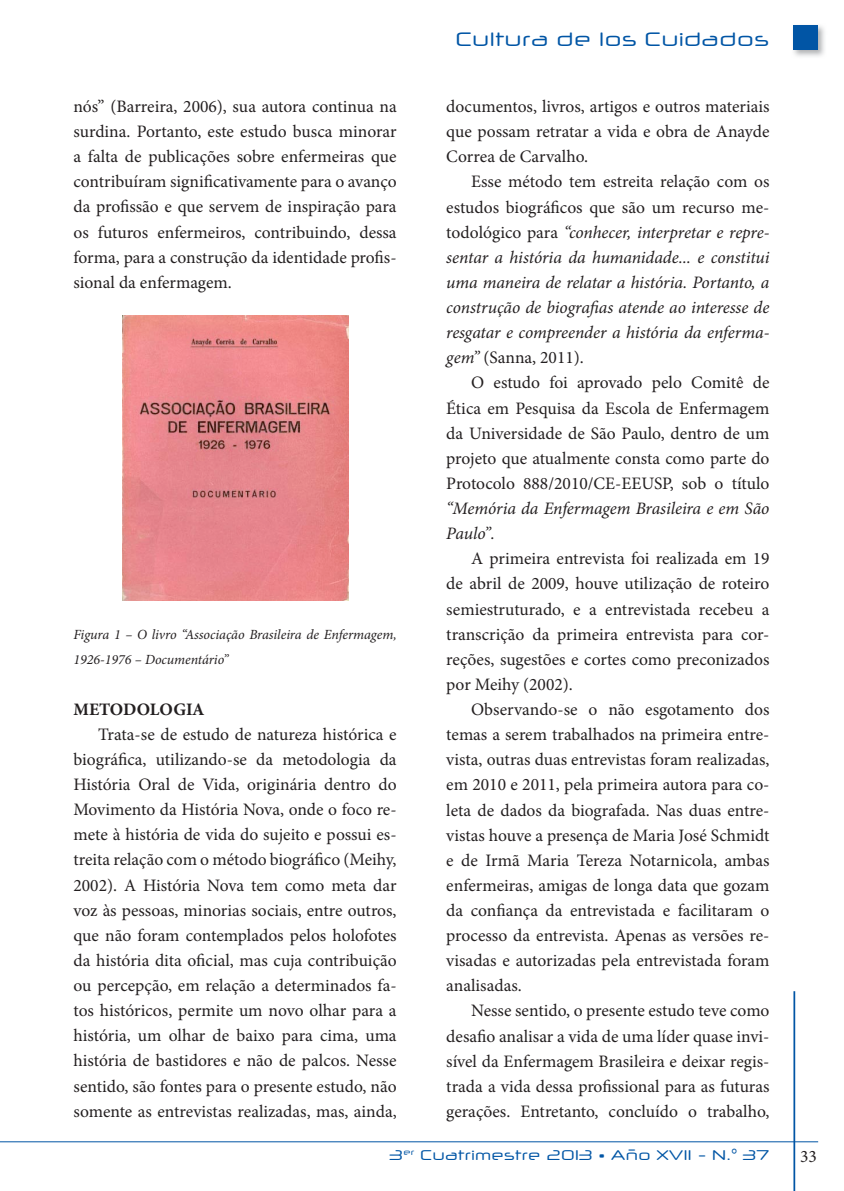
<style>
.page{position:relative;width:844px;height:1191px;background:#fff}
.page>*{position:absolute;margin:0;border:0;box-sizing:border-box;transform-origin:0 0}
.t1{font:19.25px "Neuropol X Free";color:#0155a5}
.t2{font:17.5px/25px "Minion Pro";color:#231f20;text-align:justify}
.t3{font:italic 17.5px/25.2px "Minion Pro";letter-spacing:-.005em;color:#231f20;text-align:justify}
.t4{font:700 17.5px "Minion Pro";letter-spacing:-.005em;color:#231f20}
.t5{font:italic 14px/25px "Minion Pro";letter-spacing:-.005em;color:#231f20}
.t6{font:14px "Neuropol X Free";color:#0155a5}
.s1{font-style:normal}
</style>
<div class="page">
<hr style="left:793px;top:991px;width:2px;height:200px;background:#0155a5">
<hr style="left:0;top:1141px;width:818px;height:1px;background:#0155a5">
<img style="left:793px;top:25px;width:32px;height:32px">
<div style="left:793px;top:25px;width:25px;height:25px;background:#0155a5"></div>
<img style="left:122px;top:315px;width:226px;height:285px">
<p class="t2" style="left:73px;top:94px;width:324px">nós” (Barreira, 2006), sua autora continua na surdina. Portanto, este estudo busca minorar a falta de publicações sobre enfermeiras que contribuíram significativamente para o avanço da profissão e que servem de inspiração para os futuros enfermeiros, contribuindo, dessa forma, para a construção da identidade profis&shy;sional da enfermagem.</p>
<p class="t5" style="left:73px;top:622px;width:324px">Figura 1 – O livro “Associação Brasileira de Enfermagem,<br>1926-1976 – Documentário”</p>
<p class="t4" style="left:73px;top:697px;width:132px">METODOLOGIA</p>
<p class="t2" style="left:73px;top:722px;width:324px;text-indent:25px">Trata-se de estudo de natureza histórica e biográfica, utilizando-se da metodologia da História Oral de Vida, originária dentro do Movimento da História Nova, onde o foco re&shy;mete à história de vida do sujeito e possui es&shy;treita relação com o método biográfico (Meihy, 2002). A História Nova tem como meta dar voz às pessoas, minorias sociais, entre outros, que não foram contemplados pelos holofotes da história dita oficial, mas cuja contribuição ou percepção, em relação a determinados fa&shy;tos históricos, permite um novo olhar para a história, um olhar de baixo para cima, uma história de bastidores e não de palcos. Nesse sentido, são fontes para o presente estudo, não somente as entrevistas realizadas, mas, ainda,</p>
<p class="t1" style="left:455px;top:27px;width:315px">Cultura de los Cuidados</p>
<p class="t2" style="left:446px;top:94px;width:324px">documentos, livros, artigos e outros materiais que possam retratar a vida e obra de Anayde Correa de Carvalho.</p>
<p class="t3" style="left:446px;top:169px;width:324px;text-indent:25px"><span class="s1">Esse método tem estreita relação com os estudos biográficos que são um recurso me&shy;todológico para</span> “conhecer, interpretar e repre&shy;sentar a história da humanidade... e constitui uma maneira de relatar a história. Portanto, a construção de biografias atende ao interesse de resgatar e compreender a história da enferma&shy;gem” <span class="s1">(Sanna, 2011).</span></p>
<p class="t2" style="left:446px;top:370px;width:324px;text-indent:25px">O estudo foi aprovado pelo Comitê de Ética em Pesquisa da Escola de Enfermagem da Universidade de São Paulo, dentro de um projeto que atualmente consta como parte do Protocolo 888/2010/CE-EEUSP, sob o título</p>
<p class="t3" style="left:446px;top:496px;width:324px">“Memória da Enfermagem Brasileira e em São<br>Paulo”.</p>
<p class="t2" style="left:446px;top:546px;width:324px;text-indent:25px">A primeira entrevista foi realizada em 19 de abril de 2009, houve utilização de roteiro semiestruturado, e a entrevistada recebeu a transcrição da primeira entrevista para cor&shy;reções, sugestões e cortes como preconizados por Meihy (2002).</p>
<p class="t2" style="left:446px;top:697px;width:324px;text-indent:25px">Observando-se o não esgotamento dos temas a serem trabalhados na primeira entre&shy;vista, outras duas entrevistas foram realizadas, em 2010 e 2011, pela primeira autora para co&shy;leta de dados da biografada. Nas duas entre&shy;vistas houve a presença de Maria José Schmidt e de Irmã Maria Tereza Notarnicola, ambas enfermeiras, amigas de longa data que gozam da confiança da entrevistada e facilitaram o processo da entrevista. Apenas as versões re&shy;visadas e autorizadas pela entrevistada foram analisadas.</p>
<p class="t2" style="left:446px;top:998px;width:324px;text-indent:25px">Nesse sentido, o presente estudo teve como desafio analisar a vida de uma líder quase invi&shy;sível da Enfermagem Brasileira e deixar regis&shy;trada a vida dessa profissional para as futuras gerações. Entretanto, concluído o trabalho,</p>
<p class="t6" style="left:390px;top:1146px;width:381px">3<sup>er</sup> Cuatrimestre 2013 • Año XVII - N.° 37</p>
<p class="t2" style="left:800px;top:1144px;width:18px">33</p>
</div>
